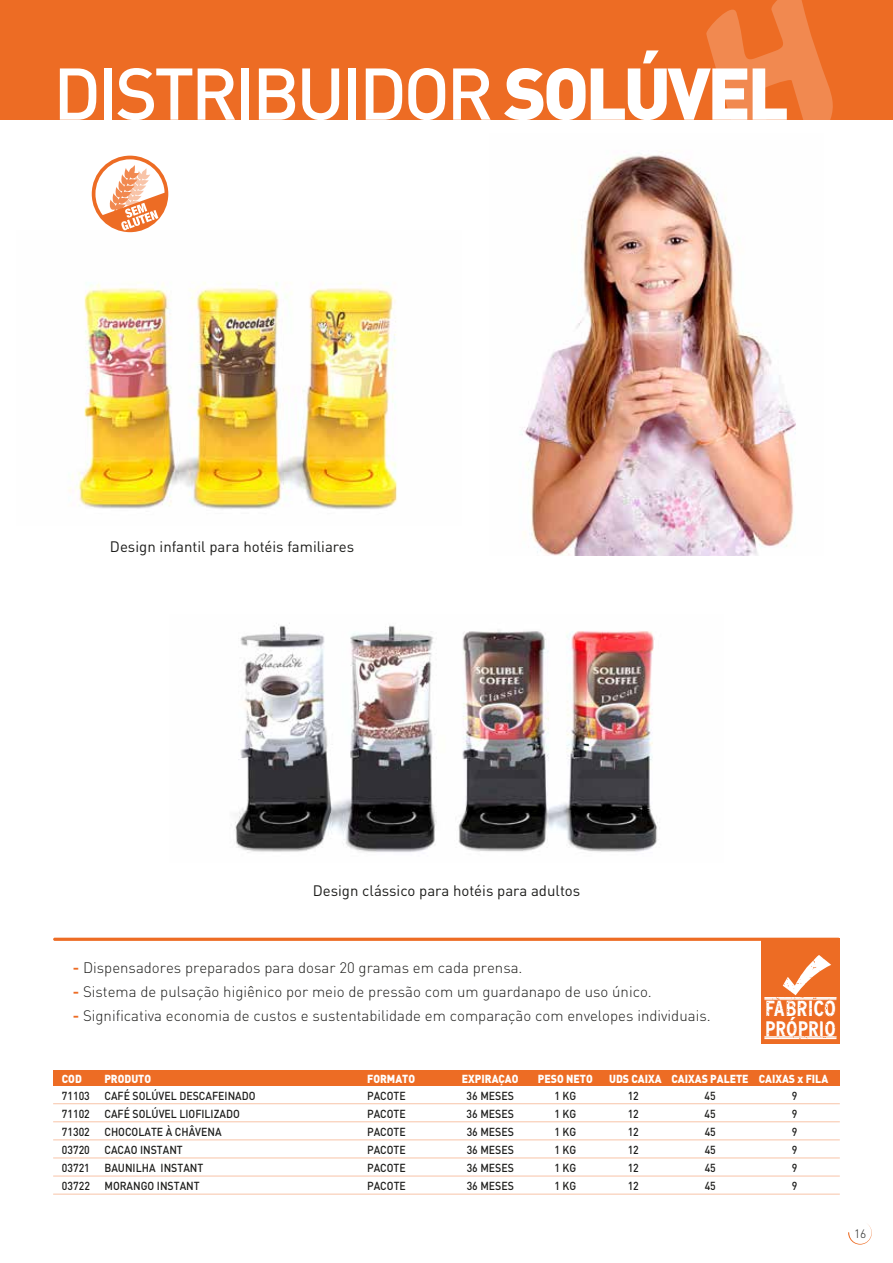
<style>
.page{position:relative;width:893px;height:1263px;background:#fff}
.page>*{position:absolute;margin:0;border:0;box-sizing:border-box;transform-origin:0 0}
.t1{font:500 72px "DINOT";letter-spacing:-.05em;color:#fff}
.t2{font:700 condensed 21.9px "Interstate";color:#fff}
.t3{font:700 condensed 21px "Interstate";color:#fff}
.t4{font:300 15px "DINOT";color:#1d1d1b}
.t5{font:15px "DINOT";color:#1d1d1b}
.t6{font:300 12px "DINOT";color:#1d1d1b}
.t7{font:500 11.55px "DINOT";color:#1d1d1b;scale:.91 1}
.t8{font:900 11.55px "DINOT";color:#fff;scale:.91 1}
.s1{font-weight:900}
.s2{font-weight:700;color:#ed6c24}
</style>
<div class="page">
<div style="left:0;top:0;width:893px;height:119px;background:#ed6c24"></div>
<svg style="left:706px;top:0;width:127px;height:119px"></svg>
<hr style="left:53px;top:1103px;width:787px;height:1px;background:#f8c4a8">
<hr style="left:53px;top:1121px;width:787px;height:1px;background:#f8c4a8">
<hr style="left:53px;top:1139px;width:787px;height:1px;background:#f8c4a8">
<hr style="left:53px;top:1157px;width:787px;height:1px;background:#f8c4a8">
<hr style="left:53px;top:1176px;width:787px;height:1px;background:#f8c4a8">
<hr style="left:53px;top:1194px;width:787px;height:1px;background:#f8c4a8">
<div style="left:53px;top:1070px;width:787px;height:16px;background:#ed6c24"></div>
<hr style="left:53px;top:938px;width:787px;height:3px;background:#ed6c24;border-radius:2px">
<div style="left:761px;top:938px;width:79px;height:105px;background:#ed6c24"></div>
<svg style="left:764px;top:955px;width:73px;height:85px"></svg>
<img style="left:522px;top:153px;width:274px;height:403px">
<img style="left:68px;top:232px;width:329px;height:277px">
<svg style="left:92px;top:156px;width:76px;height:76px"></svg>
<img style="left:235px;top:623px;width:423px;height:230px">
<svg style="left:848px;top:1224px;width:24px;height:20px"></svg>
<h1 class="t1" style="left:53px;top:45px;width:737px">DISTRIBUIDOR <span class="s1">SOLÚVEL</span></h1>
<p class="t5" style="left:110px;top:536px;width:246px">Design infantil para hotéis familiares</p>
<p class="t5" style="left:313px;top:880px;width:269px">Design clássico para hotéis para adultos</p>
<p class="t4" style="left:73px;top:957px;width:451px"><span class="s2">-</span> Dispensadores preparados para dosar 20 gramas em cada prensa.</p>
<p class="t4" style="left:73px;top:981px;width:581px"><span class="s2">-</span> Sistema de pulsação higiênico por meio de pressão com um guardanapo de uso único.</p>
<p class="t4" style="left:73px;top:1005px;width:639px"><span class="s2">-</span> Significativa economia de custos e sustentabilidade em comparação com envelopes individuais.</p>
<h2 class="t2" style="left:765px;top:996px;width:72px">FABRICO</h2>
<h3 class="t3" style="left:765px;top:1016px;width:72px">PRÓPRIO</h3>
<p class="t8" style="left:62px;top:1071px;width:23px">COD</p>
<p class="t8" style="left:104px;top:1071px;width:53px">PRODUTO</p>
<p class="t8" style="left:367px;top:1071px;width:54px">FORMATO</p>
<p class="t8" style="left:462px;top:1071px;width:64px">EXPIRAÇAO</p>
<p class="t8" style="left:538px;top:1071px;width:62px">PESO NETO</p>
<p class="t8" style="left:609px;top:1071px;width:242px">UDS CAIXA CAIXAS PALETE CAIXAS x FILA</p>
<p class="t7" style="left:62px;top:1088px;width:32px">71103</p>
<p class="t7" style="left:104px;top:1088px;width:168px">CAFÉ SOLÚVEL DESCAFEINADO</p>
<p class="t7" style="left:367px;top:1088px;width:44px">PACOTE</p>
<p class="t7" style="left:467px;top:1088px;width:53px">36 MESES</p>
<p class="t7" style="left:554px;top:1088px;width:25px">1 KG</p>
<p class="t7" style="left:628px;top:1088px;width:14px">12</p>
<p class="t7" style="left:705px;top:1088px;width:14px">45</p>
<p class="t7" style="left:792px;top:1088px;width:8px">9</p>
<p class="t7" style="left:62px;top:1106px;width:32px">71102</p>
<p class="t7" style="left:104px;top:1106px;width:150px">CAFÉ SOLÚVEL LIOFILIZADO</p>
<p class="t7" style="left:367px;top:1106px;width:44px">PACOTE</p>
<p class="t7" style="left:467px;top:1106px;width:53px">36 MESES</p>
<p class="t7" style="left:554px;top:1106px;width:25px">1 KG</p>
<p class="t7" style="left:628px;top:1106px;width:14px">12</p>
<p class="t7" style="left:705px;top:1106px;width:14px">45</p>
<p class="t7" style="left:792px;top:1106px;width:8px">9</p>
<p class="t7" style="left:62px;top:1124px;width:32px">71302</p>
<p class="t7" style="left:104px;top:1124px;width:130px">CHOCOLATE À CHÂVENA</p>
<p class="t7" style="left:367px;top:1124px;width:44px">PACOTE</p>
<p class="t7" style="left:467px;top:1124px;width:53px">36 MESES</p>
<p class="t7" style="left:554px;top:1124px;width:25px">1 KG</p>
<p class="t7" style="left:628px;top:1124px;width:14px">12</p>
<p class="t7" style="left:705px;top:1124px;width:14px">45</p>
<p class="t7" style="left:792px;top:1124px;width:8px">9</p>
<p class="t7" style="left:62px;top:1142px;width:32px">03720</p>
<p class="t7" style="left:104px;top:1142px;width:88px">CACAO INSTANT</p>
<p class="t7" style="left:367px;top:1142px;width:44px">PACOTE</p>
<p class="t7" style="left:467px;top:1142px;width:53px">36 MESES</p>
<p class="t7" style="left:554px;top:1142px;width:25px">1 KG</p>
<p class="t7" style="left:628px;top:1142px;width:14px">12</p>
<p class="t7" style="left:705px;top:1142px;width:14px">45</p>
<p class="t7" style="left:792px;top:1142px;width:8px">9</p>
<p class="t7" style="left:62px;top:1160px;width:32px">03721</p>
<p class="t7" style="left:104px;top:1160px;width:110px">BAUNILHA INSTANT</p>
<p class="t7" style="left:367px;top:1160px;width:44px">PACOTE</p>
<p class="t7" style="left:467px;top:1160px;width:53px">36 MESES</p>
<p class="t7" style="left:554px;top:1160px;width:25px">1 KG</p>
<p class="t7" style="left:628px;top:1160px;width:14px">12</p>
<p class="t7" style="left:705px;top:1160px;width:14px">45</p>
<p class="t7" style="left:792px;top:1160px;width:8px">9</p>
<p class="t7" style="left:62px;top:1178px;width:32px">03722</p>
<p class="t7" style="left:104px;top:1178px;width:106px">MORANGO INSTANT</p>
<p class="t7" style="left:367px;top:1178px;width:44px">PACOTE</p>
<p class="t7" style="left:467px;top:1178px;width:53px">36 MESES</p>
<p class="t7" style="left:554px;top:1178px;width:25px">1 KG</p>
<p class="t7" style="left:628px;top:1178px;width:14px">12</p>
<p class="t7" style="left:705px;top:1178px;width:14px">45</p>
<p class="t7" style="left:792px;top:1178px;width:8px">9</p>
<p class="t6" style="left:854px;top:1225px;width:14px">16</p>
</div>
